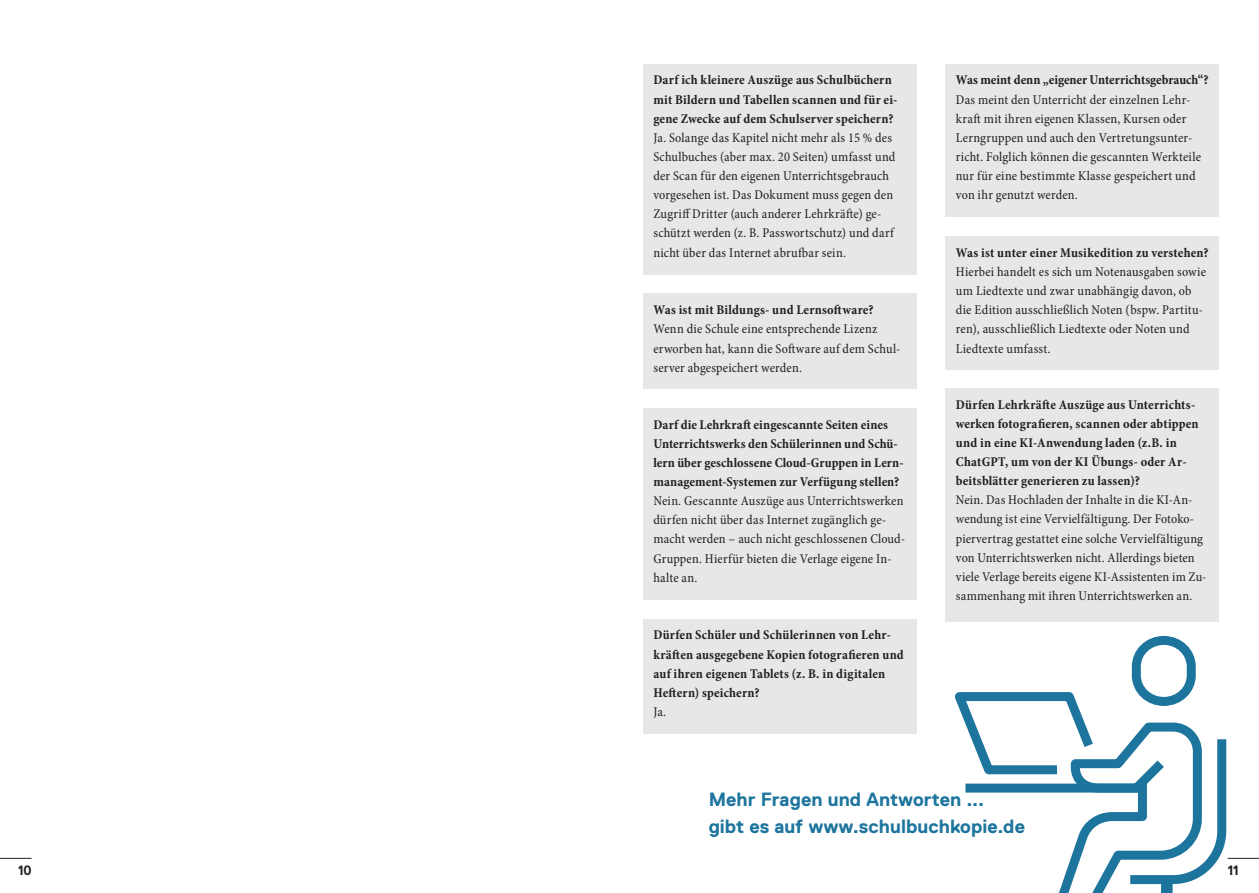
<style>
.page{position:relative;width:1259px;height:893px;background:#fff}
.page>*{position:absolute;margin:0;border:0;box-sizing:border-box;transform-origin:0 0}
.t1{font:700 19.2px/27.2px "Replica Pro";color:#1d759e}
.t2{font:condensed 13.5px/19.2px "Minion Pro";letter-spacing:.01em;color:#231f20}
.t3{font:700 condensed 13.5px/19.2px "Minion Pro";letter-spacing:.01em;color:#231f20}
.t4{font:700 13.5px "Replica Pro";color:#231f20}
</style>
<div class="page">
<div style="left:1131px;top:636px;width:64px;height:70px;border:9px solid #1d759e;border-radius:27px"></div>
<svg style="left:955px;top:688px;width:275px;height:205px"></svg>
<div style="left:643px;top:64px;width:273px;height:210px;background:#e6e7e9"></div>
<div style="left:643px;top:408px;width:273px;height:192px;background:#e6e7e9"></div>
<div style="left:643px;top:619px;width:273px;height:114px;background:#e6e7e9"></div>
<div style="left:945px;top:388px;width:274px;height:234px;background:#e6e7e9"></div>
<div style="left:643px;top:294px;width:273px;height:95px;background:#e6e7e9"></div>
<div style="left:945px;top:64px;width:274px;height:153px;background:#e6e7e9"></div>
<div style="left:945px;top:236px;width:274px;height:134px;background:#e6e7e9"></div>
<hr style="left:1227px;top:858px;width:32px;height:1px;background:#231f20">
<hr style="left:0;top:858px;width:32px;height:1px;background:#231f20">
<p class="t3" style="left:653px;top:70px;width:245px">Darf ich kleinere Auszüge aus Schulbüchern mit Bildern und Tabellen scannen und für ei&shy;gene Zwecke auf dem Schulserver speichern?</p>
<p class="t2" style="left:653px;top:128px;width:243px">Ja. Solange das Kapitel nicht mehr als 15 % des Schulbuches (aber max. 20 Seiten) umfasst und der Scan für den eigenen Unterrichtsgebrauch vorgesehen ist. Das Dokument muss gegen den Zugriff Dritter (auch anderer Lehrkräfte) ge&shy;schützt werden (z. B. Passwortschutz) und darf nicht über das Internet abrufbar sein.</p>
<p class="t3" style="left:653px;top:300px;width:222px">Was ist mit Bildungs- und Lernsoftware?</p>
<p class="t2" style="left:653px;top:320px;width:247px">Wenn die Schule eine entsprechende Lizenz erworben hat, kann die Software auf dem Schul&shy;server abgespeichert werden.</p>
<p class="t3" style="left:653px;top:415px;width:252px">Darf die Lehrkraft eingescannte Seiten eines Unterrichtswerks den Schülerinnen und Schü&shy;lern über geschlossene Cloud-Gruppen in Lern&shy;management-Systemen zur Verfügung stellen?</p>
<p class="t2" style="left:653px;top:491px;width:253px">Nein. Gescannte Auszüge aus Unterrichtswerken dürfen nicht über das Internet zugänglich ge&shy;macht werden – auch nicht geschlossenen Cloud-Gruppen. Hierfür bieten die Verlage eigene In&shy;halte an.</p>
<p class="t3" style="left:653px;top:625px;width:252px">Dürfen Schüler und Schülerinnen von Lehr&shy;kräften ausgegebene Kopien fotografieren und auf ihren eigenen Tablets (z. B. in digitalen Heftern) speichern?</p>
<p class="t2" style="left:653px;top:702px;width:14px">Ja.</p>
<p class="t3" style="left:956px;top:70px;width:254px">Was meint denn „eigener Unterrichtsgebrauch“?</p>
<p class="t2" style="left:956px;top:90px;width:247px">Das meint den Unterricht der einzelnen Lehr&shy;kraft mit ihren eigenen Klassen, Kursen oder Lerngruppen und auch den Vertretungsunter&shy;richt. Folglich können die gescannten Werkteile nur für eine bestimmte Klasse gespeichert und von ihr genutzt werden.</p>
<p class="t3" style="left:956px;top:243px;width:254px">Was ist unter einer Musikedition zu verstehen?</p>
<p class="t2" style="left:956px;top:262px;width:251px">Hierbei handelt es sich um Notenausgaben sowie um Liedtexte und zwar unabhängig davon, ob die Edition ausschließlich Noten (bspw. Partitu&shy;ren), ausschließlich Liedtexte oder Noten und Liedtexte umfasst.</p>
<p class="t3" style="left:956px;top:395px;width:244px">Dürfen Lehrkräfte Auszüge aus Unterrichts&shy;werken fotografieren, scannen oder abtippen und in eine KI-Anwendung laden (z.B. in ChatGPT, um von der KI Übungs- oder Ar&shy;beitsblätter generieren zu lassen)?</p>
<p class="t2" style="left:956px;top:491px;width:252px">Nein. Das Hochladen der Inhalte in die KI-An&shy;wendung ist eine Vervielfältigung. Der Fotoko&shy;piervertrag gestattet eine solche Vervielfältigung von Unterrichtswerken nicht. Allerdings bieten viele Verlage bereits eigene KI-Assistenten im Zu&shy;sammenhang mit ihren Unterrichtswerken an.</p>
<h1 class="t1" style="left:708px;top:786px;width:318px">Mehr Fragen und Antworten ...<br>gibt es auf www.schulbuchkopie.de</h1>
<p class="t4" style="left:18px;top:863px;width:15px">10</p>
<p class="t4" style="left:1227px;top:863px;width:12px">11</p>
</div>
